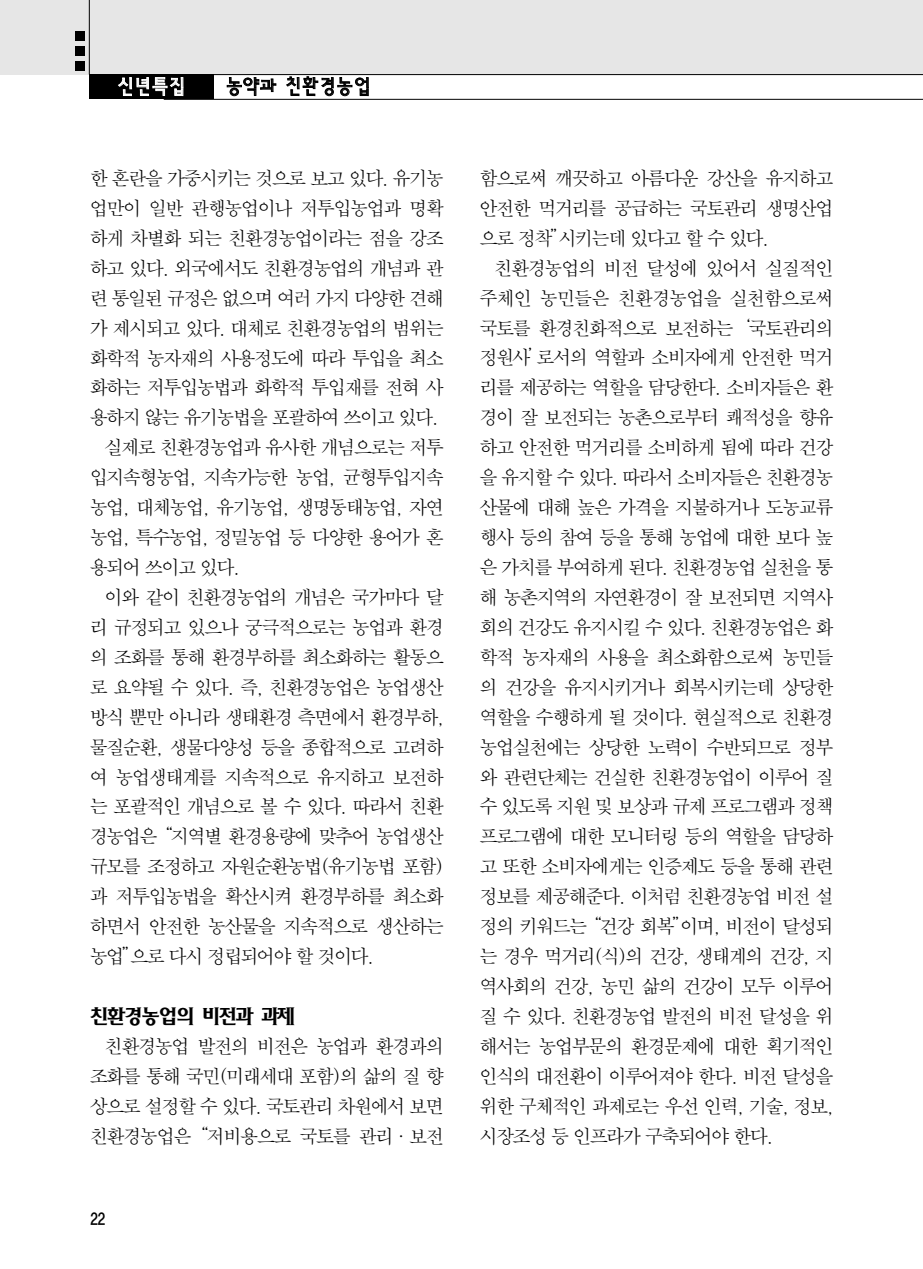
<style>
.page{position:relative;width:923px;height:1269px;background:#fff}
.page>*{position:absolute;margin:0;border:0;box-sizing:border-box;transform-origin:0 0}
.t1{font:19.25px/29.9px "SM Amu S";letter-spacing:-.12em;color:#000;text-align:justify}
.t2{font:19.25px "Gasi B";letter-spacing:-.105em;color:#000}
.t3{font:19.25px "Pino M";letter-spacing:-.19em;color:#000;scale:1.1 1}
.t4{font:19.25px "Pino M";color:#fff;scale:1.1 1}
.t5{font:14px "Cstre L";color:#000;scale:.85 1}
</style>
<div class="page">
<div style="left:0;top:0;width:922px;height:74px;background:#e6e6e6"></div>
<hr style="left:89px;top:0;width:1px;height:74px;background:#000">
<div style="left:75px;top:32px;width:10px;height:9px;background:#000"></div>
<div style="left:75px;top:46px;width:10px;height:10px;background:#000"></div>
<div style="left:75px;top:61px;width:10px;height:10px;background:#000"></div>
<div style="left:89px;top:74px;width:124px;height:25px;background:#000"></div>
<hr style="left:158px;top:74px;width:764px;height:1px;background:#000">
<hr style="left:164px;top:99px;width:758px;height:1px;background:#000">
<p class="t4" style="left:115px;top:78px;width:68px">신년특집</p>
<p class="t3" style="left:224px;top:78px;width:137px">농약과 친환경농업</p>
<p class="t1" style="left:89px;top:164px;width:356px">한 혼란을 가중시키는 것으로 보고 있다. 유기농</p>
<p class="t1" style="left:89px;top:194px;width:356px">업만이 일반 관행농업이나 저투입농업과 명확</p>
<p class="t1" style="left:89px;top:224px;width:356px">하게 차별화 되는 친환경농업이라는 점을 강조</p>
<p class="t1" style="left:89px;top:254px;width:356px">하고 있다. 외국에서도 친환경농업의 개념과 관</p>
<p class="t1" style="left:89px;top:284px;width:356px">련 통일된 규정은 없으며 여러 가지 다양한 견해</p>
<p class="t1" style="left:89px;top:314px;width:356px">가 제시되고 있다. 대체로 친환경농업의 범위는</p>
<p class="t1" style="left:89px;top:344px;width:356px">화학적 농자재의 사용정도에 따라 투입을 최소</p>
<p class="t1" style="left:89px;top:374px;width:356px">화하는 저투입농법과 화학적 투입재를 전혀 사</p>
<p class="t1" style="left:89px;top:404px;width:351px">용하지 않는 유기농법을 포괄하여 쓰이고 있다.</p>
<p class="t1" style="left:104px;top:434px;width:341px">실제로 친환경농업과 유사한 개념으로는 저투</p>
<p class="t1" style="left:89px;top:464px;width:356px">입지속형농업, 지속가능한 농업, 균형투입지속</p>
<p class="t1" style="left:89px;top:493px;width:356px">농업, 대체농업, 유기농업, 생명동태농업, 자연</p>
<p class="t1" style="left:89px;top:523px;width:356px">농업, 특수농업, 정밀농업 등 다양한 용어가 혼</p>
<p class="t1" style="left:89px;top:553px;width:152px">용되어 쓰이고 있다.</p>
<p class="t1" style="left:104px;top:583px;width:341px">이와 같이 친환경농업의 개념은 국가마다 달</p>
<p class="t1" style="left:89px;top:613px;width:356px">리 규정되고 있으나 궁극적으로는 농업과 환경</p>
<p class="t1" style="left:89px;top:643px;width:356px">의 조화를 통해 환경부하를 최소화하는 활동으</p>
<p class="t1" style="left:89px;top:673px;width:356px">로 요약될 수 있다. 즉, 친환경농업은 농업생산</p>
<p class="t1" style="left:89px;top:703px;width:356px">방식 뿐만 아니라 생태환경 측면에서 환경부하,</p>
<p class="t1" style="left:89px;top:733px;width:356px">물질순환, 생물다양성 등을 종합적으로 고려하</p>
<p class="t1" style="left:89px;top:763px;width:356px">여 농업생태계를 지속적으로 유지하고 보전하</p>
<p class="t1" style="left:89px;top:793px;width:356px">는 포괄적인 개념으로 볼 수 있다. 따라서 친환</p>
<p class="t1" style="left:89px;top:823px;width:356px">경농업은“지역별 환경용량에 맞추어 농업생산</p>
<p class="t1" style="left:89px;top:853px;width:356px">규모를 조정하고 자원순환농법(유기농법 포함)</p>
<p class="t1" style="left:89px;top:882px;width:356px">과 저투입농법을 확산시켜 환경부하를 최소화</p>
<p class="t1" style="left:89px;top:912px;width:356px">하면서 안전한 농산물을 지속적으로 생산하는</p>
<p class="t1" style="left:89px;top:942px;width:286px">농업”으로 다시 정립되어야 할 것이다.</p>
<p class="t2" style="left:89px;top:1007px;width:208px">친환경농업의 비전과 과제</p>
<p class="t1" style="left:89px;top:1032px;width:356px;text-indent:15px">친환경농업 발전의 비전은 농업과 환경과의 조화를 통해 국민(미래세대 포함)의 삶의 질 향 상으로 설정할 수 있다. 국토관리 차원에서 보면 친환경농업은“저비용으로 국토를 관리·보전</p>
<p class="t5" style="left:89px;top:1212px;width:21px">22</p>
<p class="t1" style="left:479px;top:164px;width:356px">함으로써 깨끗하고 아름다운 강산을 유지하고 안전한 먹거리를 공급하는 국토관리 생명산업 으로 정착”시키는데 있다고 할 수 있다.</p>
<p class="t1" style="left:479px;top:254px;width:356px;text-indent:15px">친환경농업의 비전 달성에 있어서 실질적인 주체인 농민들은 친환경농업을 실천함으로써 국토를 환경친화적으로 보전하는‘국토관리의 정원사’로서의 역할과 소비자에게 안전한 먹거 리를 제공하는 역할을 담당한다. 소비자들은 환 경이 잘 보전되는 농촌으로부터 쾌적성을 향유 하고 안전한 먹거리를 소비하게 됨에 따라 건강 을 유지할 수 있다. 따라서 소비자들은 친환경농 산물에 대해 높은 가격을 지불하거나 도농교류 행사 등의 참여 등을 통해 농업에 대한 보다 높 은 가치를 부여하게 된다. 친환경농업 실천을 통 해 농촌지역의 자연환경이 잘 보전되면 지역사 회의 건강도 유지시킬 수 있다. 친환경농업은 화 학적 농자재의 사용을 최소화함으로써 농민들 의 건강을 유지시키거나 회복시키는데 상당한 역할을 수행하게 될 것이다. 현실적으로 친환경 농업실천에는 상당한 노력이 수반되므로 정부 와 관련단체는 건실한 친환경농업이 이루어 질 수 있도록 지원 및 보상과 규제 프로그램과 정책 프로그램에 대한 모니터링 등의 역할을 담당하 고 또한 소비자에게는 인증제도 등을 통해 관련 정보를 제공해준다. 이처럼 친환경농업 비전 설 정의 키워드는“건강 회복”이며, 비전이 달성되 는 경우 먹거리(식)의 건강, 생태계의 건강, 지 역사회의 건강, 농민 삶의 건강이 모두 이루어 질 수 있다. 친환경농업 발전의 비전 달성을 위 해서는 농업부문의 환경문제에 대한 획기적인 인식의 대전환이 이루어져야 한다. 비전 달성을 위한 구체적인 과제로는 우선 인력, 기술, 정보, 시장조성 등 인프라가 구축되어야 한다.</p>
</div>
